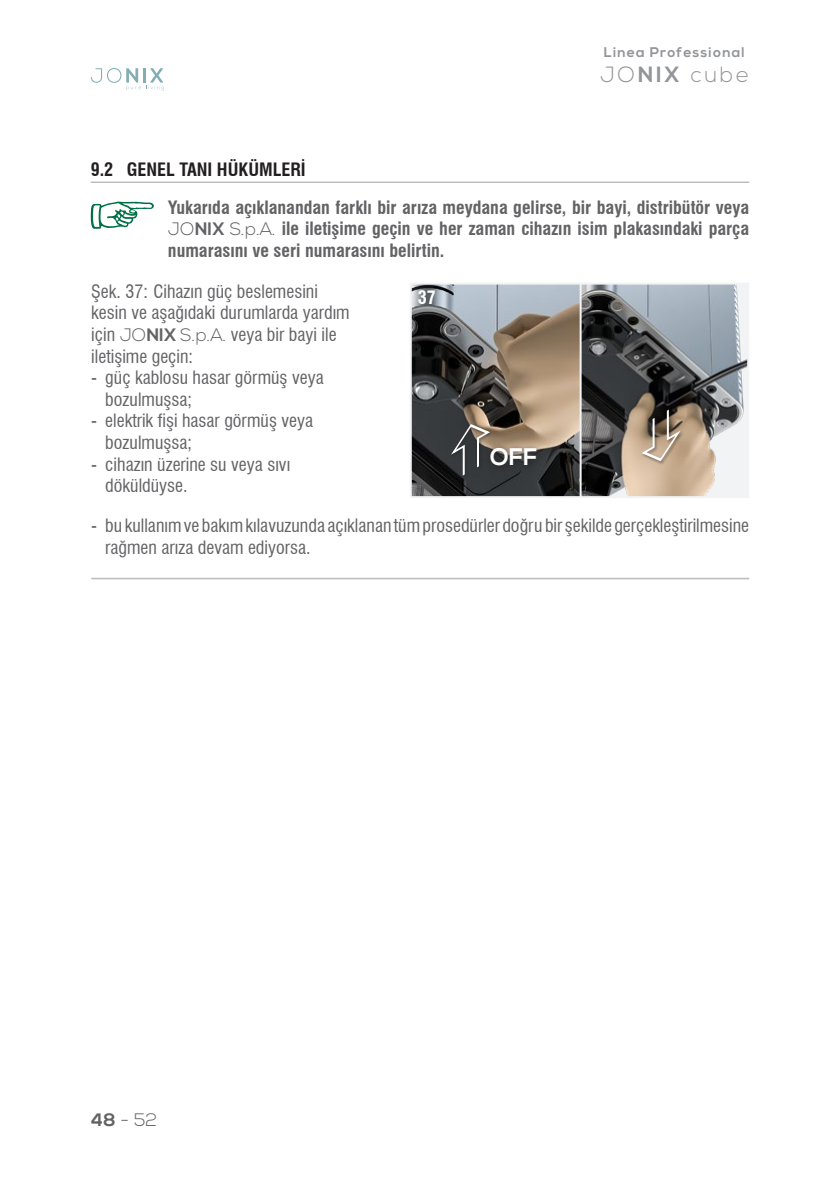
<style>
.page{position:relative;width:840px;height:1191px;background:#fff}
.page>*{position:absolute;margin:0;border:0;box-sizing:border-box;transform-origin:0 0}
.t1{font:700 24px "Nexa";color:#fff}
.t2{font:300 22px "Nexa";letter-spacing:.115em;color:#939598}
.t3{font:condensed 18px/21.6px "Swiss 721 BT";color:#636366}
.t4{font:700 condensed 18px/21.6px "Swiss 721 BT";color:#636366;text-align:justify}
.t5{font:700 condensed 18px "Swiss 721 BT";color:#231f20}
.t6{font:300 18px "Nexa";color:#636366}
.t7{font:700 condensed 18px "Swiss 721 BT";color:#fff}
.t8{font:700 14px "Nexa";letter-spacing:.08em;color:#939598}
.s1{font-weight:700}
.s2{font-family:"Nexa";font-weight:300;font-stretch:normal}
.s3{font-family:"Nexa";font-stretch:normal}
.s4{font-family:"Nexa";font-weight:700;font-stretch:normal}
</style>
<div class="page">
<svg style="left:91px;top:68px;width:73px;height:23px"></svg>
<hr style="left:91px;top:578px;width:657px;height:1px;background:#bcbdc0">
<svg style="left:410px;top:283px;width:339px;height:215px"></svg>
<hr style="left:91px;top:182px;width:657px;height:1px;background:#9e9fa3">
<svg style="left:91px;top:201px;width:63px;height:28px"></svg>
<p class="t8" style="left:603px;top:44px;width:142px">Linea Professional</p>
<p class="t5" style="left:91px;top:159px;width:216px">9.2 GENEL TANI HÜKÜMLERİ</p>
<p class="t2" style="left:599px;top:62px;width:150px">JO<span class="s1">NIX</span> cube</p>
<p class="t4" style="left:168px;top:196px;width:582px">Yukarıda açıklanandan farklı bir arıza meydana gelirse, bir bayi, distribütör veya <span class="s2">JO</span><span class="s3">NIX</span> <span class="s2">S.p.A.</span> ile iletişime geçin ve her zaman cihazın isim plakasındaki parça numarasını ve seri numarasını belirtin.</p>
<p class="t3" style="left:91px;top:280px;width:260px">Şek. 37: Cihazın güç beslemesini kesin ve aşağıdaki durumlarda yardım için <span class="s2">JO</span><span class="s4">NIX</span> <span class="s2">S.p.A.</span> veya bir bayi ile iletişime geçin:</p>
<p class="t3" style="left:105px;top:367px;width:220px;text-indent:-14px">- güç kablosu hasar görmüş veya bozulmuşsa;</p>
<p class="t3" style="left:105px;top:410px;width:209px;text-indent:-14px">- elektrik fişi hasar görmüş veya bozulmuşsa;</p>
<p class="t3" style="left:105px;top:453px;width:186px;text-indent:-14px">- cihazın üzerine su veya sıvı döküldüyse.</p>
<p class="t3" style="left:105px;top:514px;width:645px;text-indent:-14px">- bu kullanım ve bakım kılavuzunda açıklanan tüm prosedürler doğru bir şekilde gerçekleştirilmesine rağmen arıza devam ediyorsa.</p>
<p class="t7" style="left:417px;top:287px;width:19px">37</p>
<h1 class="t1" style="left:490px;top:443px;width:49px">OFF</h1>
<p class="t6" style="left:91px;top:1109px;width:68px"><span class="s1">48</span> - 52</p>
</div>
